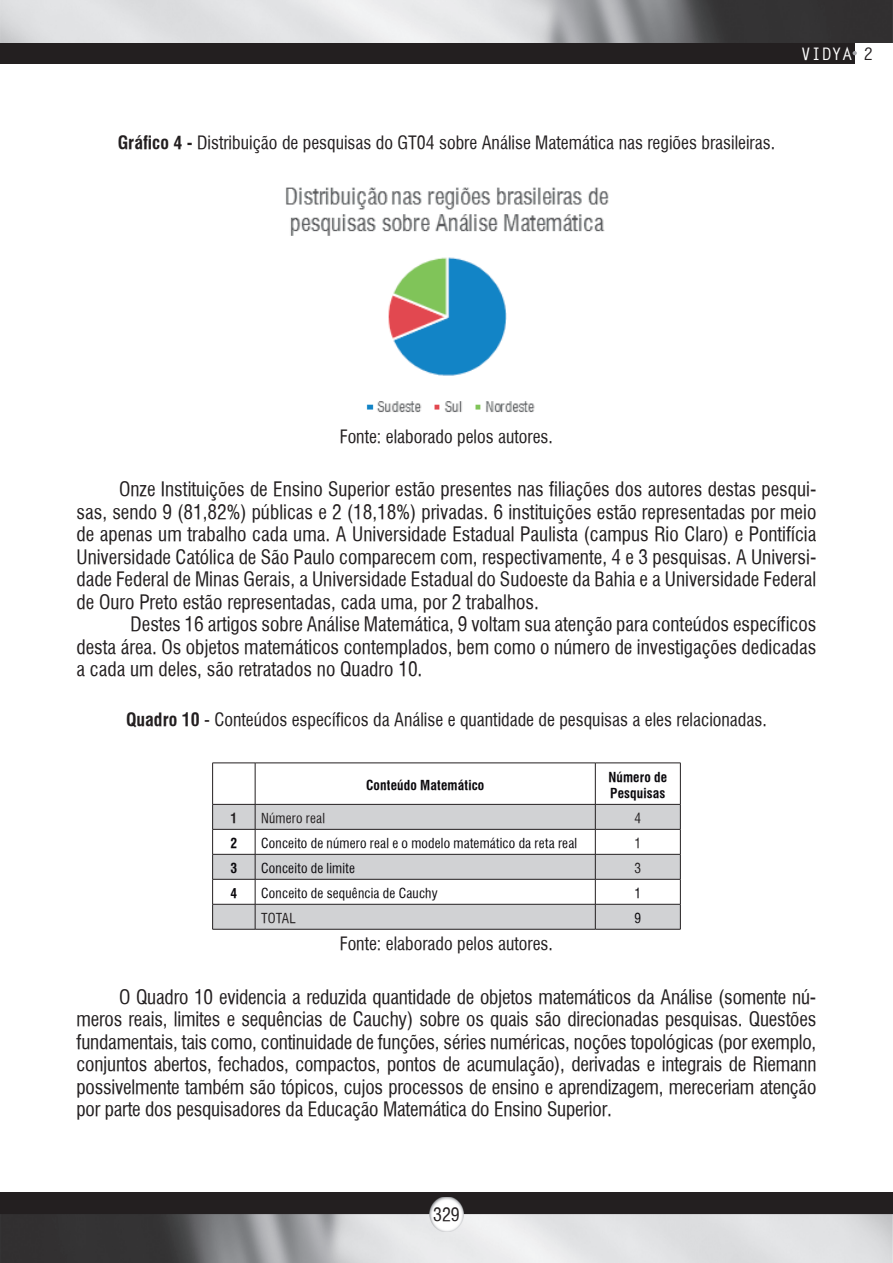
<style>
.page{position:relative;width:893px;height:1263px;background:#fff}
.page>*{position:absolute;margin:0;border:0;box-sizing:border-box;transform-origin:0 0}
.t1{font:19.5px/22.5px "Halvett Condensed";color:#231f20;text-align:justify}
.t2{font:18px "Halvett Condensed";color:#231f20}
.t3{font:700 17.25px "Letter Gothic Std";color:#fff}
.t4{font:13.5px "Halvett Condensed";letter-spacing:.015em;color:#0b090d}
.t5{font:700 condensed 13.5px/16.5px "Halvett";letter-spacing:.01em;color:#0b090d}
.t6{font:13.5px "Halvett Condensed";letter-spacing:.015em;color:#231f20}
.t7{font:700 condensed 13.5px "Halvett";color:#231f20}
.s1{color:#231f20}
.s2{font-family:"Halvett";font-weight:700;font-stretch:condensed}
</style>
<div class="page">
<div style="left:0;top:0;width:855px;height:64px;background:#231f20"></div>
<img style="left:0;top:0;width:893px;height:43px">
<svg style="left:853px;top:51px;width:4px;height:4px"></svg>
<div style="left:0;top:1193px;width:893px;height:70px;background:#231f20"></div>
<img style="left:0;top:1214px;width:893px;height:49px">
<img style="left:429px;top:1197px;width:34px;height:34px">
<img style="left:286px;top:187px;width:323px;height:226px">
<svg style="left:213px;top:805px;width:467px;height:124px;fill:#d1d2d4"></svg>
<hr style="left:212px;top:763px;width:43px;height:1px;background:#231f20">
<hr style="left:212px;top:763px;width:1px;height:41px;background:#231f20">
<hr style="left:255px;top:763px;width:340px;height:1px;background:#231f20">
<hr style="left:255px;top:763px;width:1px;height:41px;background:#231f20">
<hr style="left:595px;top:763px;width:86px;height:1px;background:#231f20">
<hr style="left:595px;top:763px;width:1px;height:41px;background:#231f20">
<hr style="left:680px;top:763px;width:1px;height:41px;background:#231f20">
<hr style="left:212px;top:804px;width:43px;height:1px;background:#231f20">
<hr style="left:255px;top:804px;width:340px;height:1px;background:#231f20">
<hr style="left:595px;top:804px;width:86px;height:1px;background:#231f20">
<hr style="left:212px;top:829px;width:43px;height:1px;background:#231f20">
<hr style="left:255px;top:829px;width:340px;height:1px;background:#231f20">
<hr style="left:595px;top:829px;width:86px;height:1px;background:#231f20">
<hr style="left:212px;top:854px;width:43px;height:1px;background:#231f20">
<hr style="left:255px;top:854px;width:340px;height:1px;background:#231f20">
<hr style="left:595px;top:854px;width:86px;height:1px;background:#231f20">
<hr style="left:212px;top:879px;width:43px;height:1px;background:#231f20">
<hr style="left:255px;top:879px;width:340px;height:1px;background:#231f20">
<hr style="left:595px;top:879px;width:86px;height:1px;background:#231f20">
<hr style="left:212px;top:904px;width:43px;height:1px;background:#231f20">
<svg style="left:212px;top:804px;width:1px;height:125px"></svg>
<hr style="left:255px;top:904px;width:340px;height:1px;background:#231f20">
<svg style="left:255px;top:804px;width:1px;height:125px"></svg>
<hr style="left:595px;top:904px;width:86px;height:1px;background:#231f20">
<svg style="left:595px;top:804px;width:1px;height:125px"></svg>
<svg style="left:680px;top:804px;width:1px;height:125px"></svg>
<hr style="left:212px;top:929px;width:43px;height:1px;background:#231f20">
<hr style="left:255px;top:929px;width:340px;height:1px;background:#231f20">
<hr style="left:595px;top:929px;width:86px;height:1px;background:#231f20">
<p class="t3" style="left:801px;top:43px;width:74px">VIDYA <span class="s1">2</span></p>
<p class="t2" style="left:118px;top:131px;width:659px"><span class="s2">Gráfico 4 -</span> Distribuição de pesquisas do GT04 sobre Análise Matemática nas regiões brasileiras.</p>
<p class="t2" style="left:340px;top:426px;width:215px">Fonte: elaborado pelos autores.</p>
<p class="t1" style="left:77px;top:478px;width:741px;text-indent:43px">Onze Instituições de Ensino Superior estão presentes nas filiações dos autores destas pesqui&shy;sas, sendo 9 (81,82%) públicas e 2 (18,18%) privadas. 6 instituições estão representadas por meio de apenas um trabalho cada uma. A Universidade Estadual Paulista (campus Rio Claro) e Pontifícia Universidade Católica de São Paulo comparecem com, respectivamente, 4 e 3 pesquisas. A Universi&shy;dade Federal de Minas Gerais, a Universidade Estadual do Sudoeste da Bahia e a Universidade Federal de Ouro Preto estão representadas, cada uma, por 2 trabalhos.</p>
<p class="t1" style="left:77px;top:613px;width:741px;text-indent:54px">Destes 16 artigos sobre Análise Matemática, 9 voltam sua atenção para conteúdos específicos desta área. Os objetos matemáticos contemplados, bem como o número de investigações dedicadas a cada um deles, são retratados no Quadro 10.</p>
<p class="t2" style="left:126px;top:708px;width:642px"><span class="s2">Quadro 10</span> - Conteúdos específicos da Análise e quantidade de pesquisas a eles relacionadas.</p>
<p class="t5" style="left:366px;top:777px;width:120px">Conteúdo Matemático</p>
<p class="t5" style="left:608px;top:769px;width:60px">Número de<br>Pesquisas</p>
<p class="t7" style="left:231px;top:810px;width:8px">1</p>
<p class="t6" style="left:261px;top:810px;width:65px">Número real</p>
<p class="t6" style="left:634px;top:810px;width:8px">4</p>
<p class="t5" style="left:231px;top:835px;width:8px">2</p>
<p class="t4" style="left:261px;top:835px;width:317px">Conceito de número real e o modelo matemático da reta real</p>
<p class="t6" style="left:634px;top:835px;width:8px">1</p>
<p class="t5" style="left:231px;top:860px;width:8px">3</p>
<p class="t4" style="left:261px;top:860px;width:95px">Conceito de limite</p>
<p class="t6" style="left:634px;top:860px;width:8px">3</p>
<p class="t5" style="left:231px;top:885px;width:8px">4</p>
<p class="t4" style="left:261px;top:885px;width:178px">Conceito de sequência de Cauchy</p>
<p class="t4" style="left:635px;top:885px;width:8px">1</p>
<p class="t6" style="left:261px;top:910px;width:36px">TOTAL</p>
<p class="t4" style="left:635px;top:910px;width:8px">9</p>
<p class="t2" style="left:340px;top:933px;width:215px">Fonte: elaborado pelos autores.</p>
<p class="t1" style="left:77px;top:985px;width:741px;text-indent:43px">O Quadro 10 evidencia a reduzida quantidade de objetos matemáticos da Análise (somente nú&shy;meros reais, limites e sequências de Cauchy) sobre os quais são direcionadas pesquisas. Questões fundamentais, tais como, continuidade de funções, séries numéricas, noções topológicas (por exemplo, conjuntos abertos, fechados, compactos, pontos de acumulação), derivadas e integrais de Riemann possivelmente também são tópicos, cujos processos de ensino e aprendizagem, mereceriam atenção por parte dos pesquisadores da Educação Matemática do Ensino Superior.</p>
<p class="t2" style="left:433px;top:1204px;width:28px">329</p>
</div>
